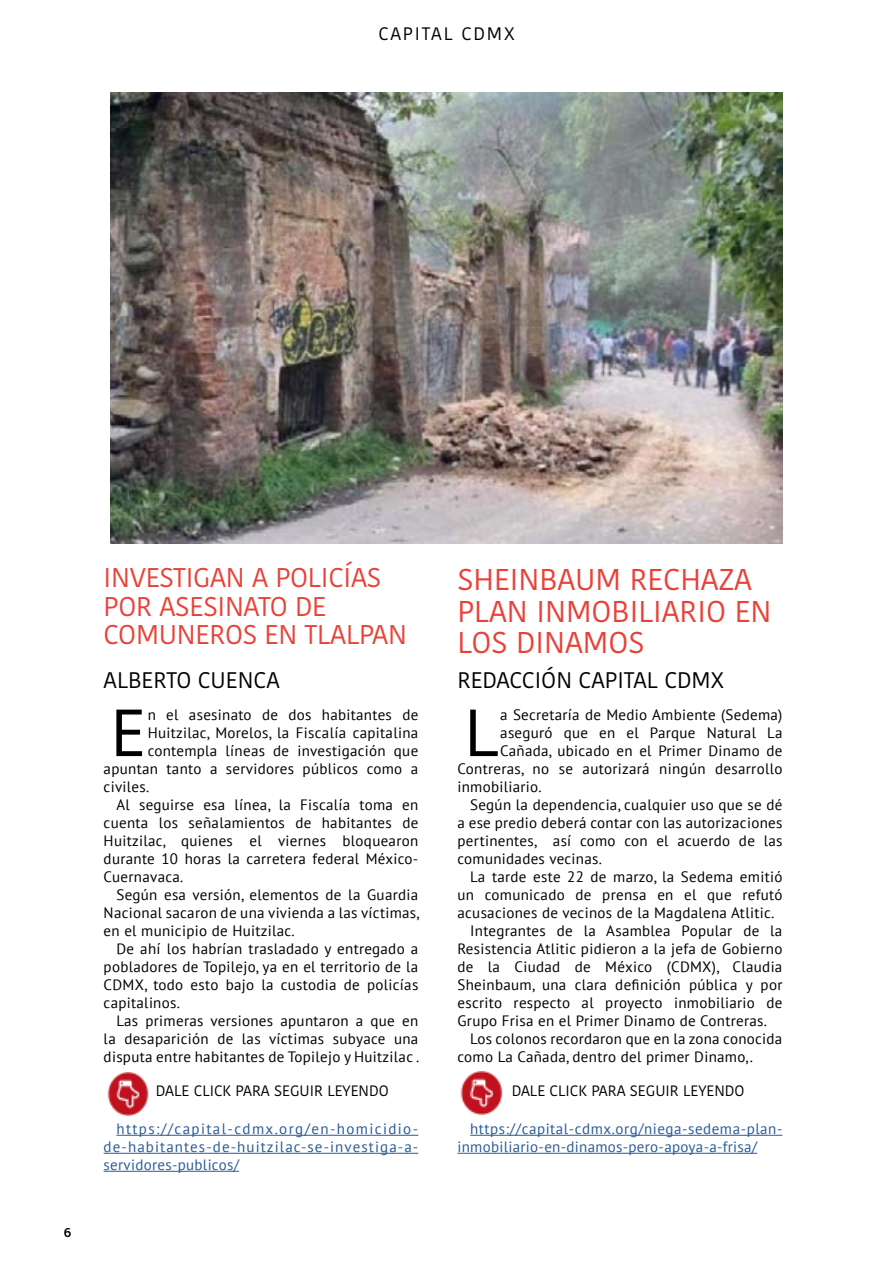
<style>
.page{position:relative;width:893px;height:1263px;background:#fff}
.page>*{position:absolute;margin:0;border:0;box-sizing:border-box;transform-origin:0 0}
.t1{font:66.45px "PT Sans";color:#000}
.t2{font:30px/31.5px "Kohinoor Bangla";color:#e84238}
.t3{font:27px/28.5px "Kohinoor Bangla";letter-spacing:-.01em;color:#e84238}
.t4{font:22.5px "Kohinoor Bangla";color:#000}
.t5{font:18px "Kohinoor Bangla";letter-spacing:.1em;color:#000}
.t6{font:15px "PT Sans";letter-spacing:.02em;color:#000}
.t7{font:15px/18px "PT Sans";letter-spacing:.035em;color:#275b9b;text-align:justify}
.t8{font:15px "Kohinoor Bangla";color:#000}
.t9{font:600 15px "Mukta Mahee";color:#000}
</style>
<div class="page">
<img style="left:111px;top:93px;width:671px;height:450px">
<hr style="left:116px;top:1135px;width:302px;height:1px;background:#275b9b">
<hr style="left:104px;top:1153px;width:314px;height:1px;background:#275b9b">
<hr style="left:104px;top:1171px;width:135px;height:1px;background:#275b9b">
<img style="left:107px;top:1073px;width:42px;height:42px">
<hr style="left:470px;top:1135px;width:312px;height:1px;background:#275b9b">
<hr style="left:457px;top:1153px;width:300px;height:1px;background:#275b9b">
<img style="left:460px;top:1072px;width:43px;height:42px">
<p class="t5" style="left:378px;top:20px;width:138px">CAPITAL CDMX</p>
<p class="t9" style="left:64px;top:1223px;width:9px">6</p>
<h3 class="t3" style="left:104px;top:563px;width:305px">INVESTIGAN A POLICÍAS<br>POR ASESINATO DE<br>COMUNEROS EN TLALPAN</h3>
<h3 class="t4" style="left:104px;top:662px;width:178px">ALBERTO CUENCA</h3>
<h1 class="t1" style="left:111px;top:690px;width:37px">E</h1>
<p class="t6" style="left:148px;top:705px;width:272px">n el asesinato de dos habitantes de</p>
<p class="t6" style="left:148px;top:723px;width:272px">Huitzilac, Morelos, la Fiscalía capitalina</p>
<p class="t6" style="left:148px;top:741px;width:272px">contempla líneas de investigación que</p>
<p class="t6" style="left:104px;top:759px;width:316px">apuntan tanto a servidores públicos como a</p>
<p class="t6" style="left:104px;top:777px;width:47px">civiles.</p>
<p class="t6" style="left:116px;top:795px;width:303px">Al seguirse esa línea, la Fiscalía toma en</p>
<p class="t6" style="left:104px;top:813px;width:316px">cuenta los señalamientos de habitantes de</p>
<p class="t6" style="left:104px;top:831px;width:316px">Huitzilac, quienes el viernes bloquearon</p>
<p class="t6" style="left:104px;top:849px;width:316px">durante 10 horas la carretera federal México-</p>
<p class="t6" style="left:104px;top:867px;width:81px">Cuernavaca.</p>
<p class="t6" style="left:116px;top:885px;width:303px">Según esa versión, elementos de la Guardia</p>
<p class="t6" style="left:104px;top:903px;width:317px">Nacional sacaron de una vivienda a las víctimas,</p>
<p class="t6" style="left:104px;top:921px;width:193px">en el municipio de Huitzilac.</p>
<p class="t6" style="left:116px;top:939px;width:303px">De ahí los habrían trasladado y entregado a</p>
<p class="t6" style="left:104px;top:957px;width:316px">pobladores de Topilejo, ya en el territorio de la</p>
<p class="t6" style="left:104px;top:975px;width:316px">CDMX, todo esto bajo la custodia de policías</p>
<p class="t6" style="left:104px;top:993px;width:78px">capitalinos.</p>
<p class="t6" style="left:116px;top:1011px;width:303px">Las primeras versiones apuntaron a que en</p>
<p class="t6" style="left:104px;top:1029px;width:316px">la desaparición de las víctimas subyace una</p>
<p class="t6" style="left:104px;top:1047px;width:317px">disputa entre habitantes de Topilejo y Huitzilac .</p>
<h2 class="t2" style="left:457px;top:563px;width:315px">SHEINBAUM RECHAZA<br>PLAN INMOBILIARIO EN<br>LOS DINAMOS</h2>
<h3 class="t4" style="left:457px;top:663px;width:268px">REDACCIÓN CAPITAL CDMX</h3>
<h1 class="t1" style="left:465px;top:690px;width:36px">L</h1>
<p class="t6" style="left:500px;top:705px;width:284px">a Secretaría de Medio Ambiente (Sedema)</p>
<p class="t6" style="left:500px;top:723px;width:284px">aseguró que en el Parque Natural La</p>
<p class="t6" style="left:500px;top:741px;width:284px">Cañada, ubicado en el Primer Dinamo de</p>
<p class="t6" style="left:457px;top:759px;width:326px">Contreras, no se autorizará ningún desarrollo</p>
<p class="t6" style="left:457px;top:777px;width:86px">inmobiliario.</p>
<p class="t6" style="left:470px;top:795px;width:314px">Según la dependencia, cualquier uso que se dé</p>
<p class="t6" style="left:457px;top:813px;width:326px">a ese predio deberá contar con las autorizaciones</p>
<p class="t6" style="left:457px;top:831px;width:326px">pertinentes, así como con el acuerdo de las</p>
<p class="t6" style="left:457px;top:849px;width:146px">comunidades vecinas.</p>
<p class="t6" style="left:470px;top:867px;width:314px">La tarde este 22 de marzo, la Sedema emitió</p>
<p class="t6" style="left:457px;top:885px;width:326px">un comunicado de prensa en el que refutó</p>
<p class="t6" style="left:457px;top:903px;width:318px">acusaciones de vecinos de la Magdalena Atlitic.</p>
<p class="t6" style="left:470px;top:921px;width:314px">Integrantes de la Asamblea Popular de la</p>
<p class="t6" style="left:457px;top:939px;width:326px">Resistencia Atlitic pidieron a la jefa de Gobierno</p>
<p class="t6" style="left:457px;top:957px;width:326px">de la Ciudad de México (CDMX), Claudia</p>
<p class="t6" style="left:457px;top:975px;width:326px">Sheinbaum, una clara definición pública y por</p>
<p class="t6" style="left:457px;top:993px;width:326px">escrito respecto al proyecto inmobiliario de</p>
<p class="t6" style="left:457px;top:1011px;width:311px">Grupo Frisa en el Primer Dinamo de Contreras.</p>
<p class="t6" style="left:470px;top:1029px;width:314px">Los colonos recordaron que en la zona conocida</p>
<p class="t6" style="left:457px;top:1047px;width:297px">como La Cañada, dentro del primer Dinamo,.</p>
<p class="t8" style="left:156px;top:1079px;width:234px">DALE CLICK PARA SEGUIR LEYENDO</p>
<p class="t8" style="left:512px;top:1079px;width:234px">DALE CLICK PARA SEGUIR LEYENDO</p>
<p class="t7" style="left:104px;top:1119px;width:316px;text-indent:13px">https://capital-cdmx.org/en-homicidio&shy;de-habitantes-de-huitzilac-se-investiga-a&shy;servidores-publicos/</p>
<p class="t7" style="left:457px;top:1119px;width:326px;text-indent:13px">https://capital-cdmx.org/niega-sedema-plan&shy;inmobiliario-en-dinamos-pero-apoya-a-frisa/</p>
</div>
